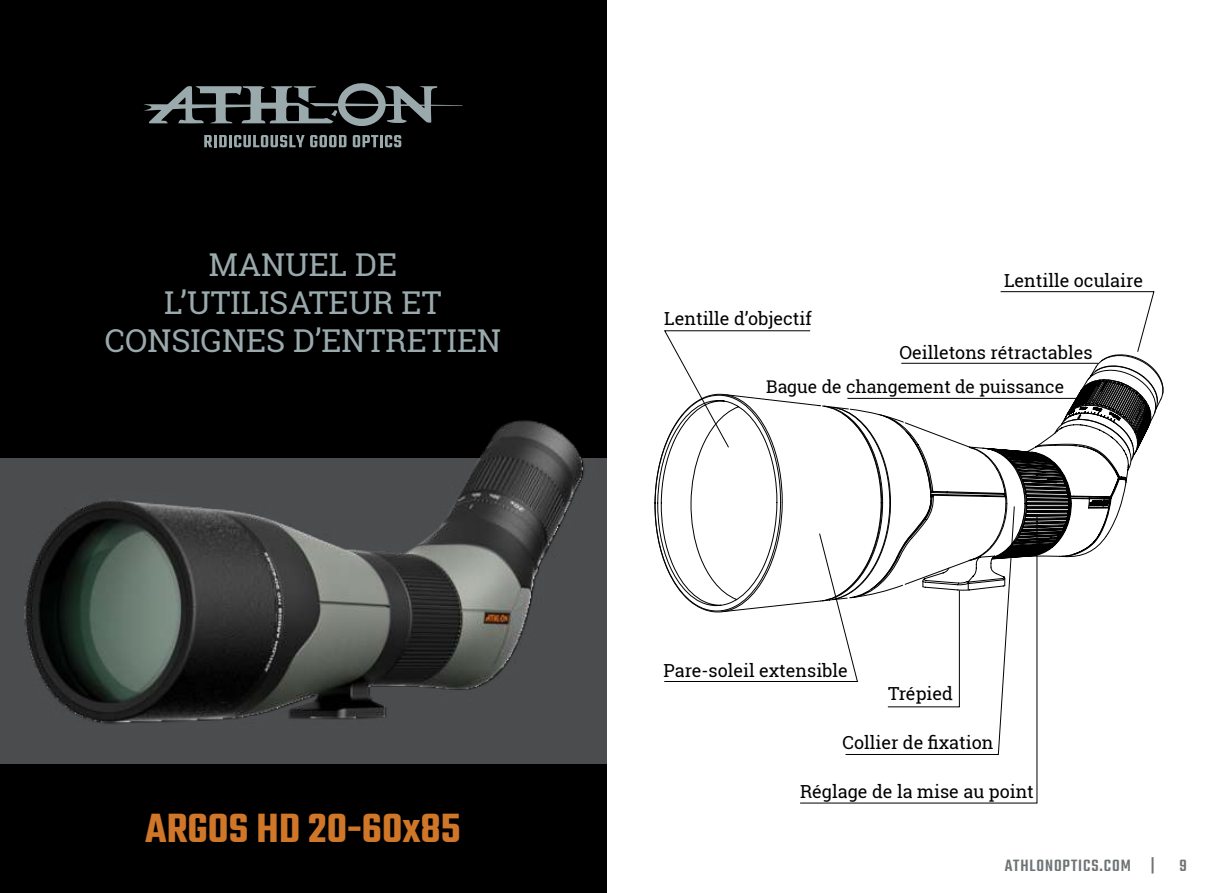
<style>
.page{position:relative;width:1212px;height:893px;background:#fff}
.page>*{position:absolute;margin:0;border:0;box-sizing:border-box;transform-origin:0 0}
.t1{font:600 44.55px "Teko";color:#d07628}
.t2{font:31.5px/37.8px "Roboto Slab";color:#99a9ac;text-align:center}
.t3{font:18px "Roboto Slab";color:#000}
.t4{font:500 18px "Teko";letter-spacing:.05em;color:#6f7375}
.t5{font:17.55px "Roboto Slab";color:#000}
</style>
<div class="page">
<svg style="left:800px;top:755px;width:237px;height:49px"></svg>
<div style="left:0;top:0;width:606px;height:458px;background:#000"></div>
<svg style="left:204px;top:135px;width:142px;height:12px"></svg>
<svg style="left:353px;top:135px;width:48px;height:12px"></svg>
<svg style="left:144px;top:83px;width:318px;height:43px"></svg>
<div style="left:0;top:764px;width:606px;height:129px;background:#000"></div>
<img style="left:0;top:420px;width:606px;height:344px">
<svg style="left:654px;top:368px;width:510px;height:194px"></svg>
<svg style="left:664px;top:291px;width:490px;height:464px"></svg>
<h2 class="t2" style="left:105px;top:248px;width:398px">MANUEL DE<br>L’UTILISATEUR ET<br>CONSIGNES D’ENTRETIEN</h2>
<h1 class="t1" style="left:145px;top:806px;width:317px">ARGOS HD 20-60x85</h1>
<p class="t3" style="left:664px;top:311px;width:149px">Lentille d’objectif</p>
<p class="t3" style="left:1004px;top:273px;width:140px">Lentille oculaire</p>
<p class="t3" style="left:899px;top:345px;width:195px">Oeilletons rétractables</p>
<p class="t5" style="left:766px;top:380px;width:300px">Bague de changement de puissance</p>
<p class="t3" style="left:663px;top:663px;width:186px">Pare-soleil extensible</p>
<p class="t3" style="left:888px;top:686px;width:66px">Trépied</p>
<p class="t3" style="left:842px;top:730px;width:152px">Collier de fixation</p>
<p class="t3" style="left:800px;top:784px;width:235px">Réglage de la mise au point</p>
<p class="t4" style="left:1005px;top:857px;width:151px">ATHLONOPTICS.COM |</p>
<p class="t4" style="left:1179px;top:854px;width:9px">9</p>
</div>
